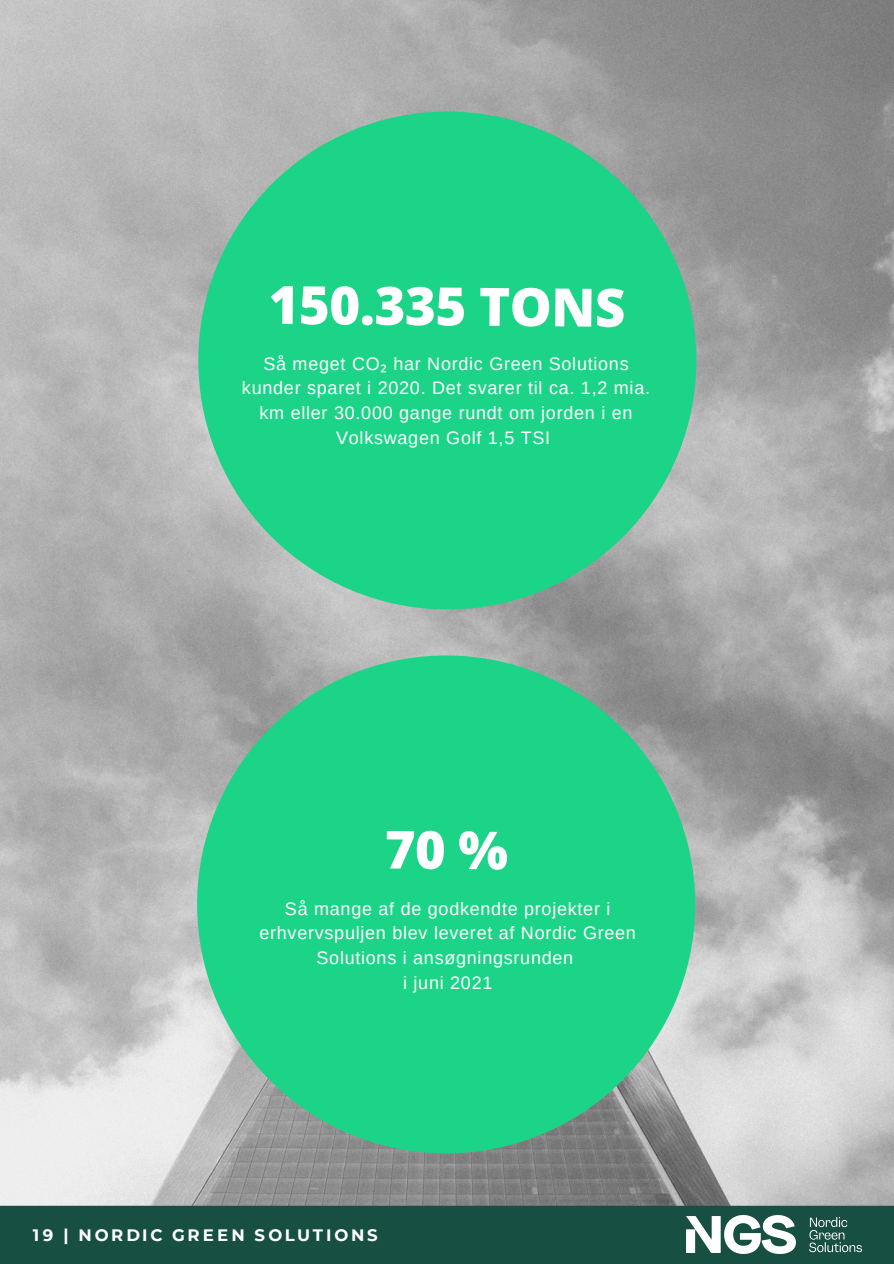
<style>
.page{position:relative;width:894px;height:1264px;background:#fff}
.page>*{position:absolute;margin:0;border:0;box-sizing:border-box;transform-origin:0 0}
.t1{font:800 52.95px "Open Sans";letter-spacing:-.02em;color:#fff}
.t2{font:800 52.5px "Open Sans";color:#fff}
.t3{font:18px/24.8px "Arimo";letter-spacing:.04em;color:#fff;text-align:center}
.t4{font:700 16.5px "Montserrat";letter-spacing:.175em;color:#fff}
.s1{font-family:"Noto Sans"}
</style>
<div class="page">
<img style="left:0;top:0;width:893px;height:1205px">
<svg style="left:198px;top:112px;width:498px;height:497px;background:#3acb8e"></svg>
<svg style="left:197px;top:655px;width:498px;height:498px;background:#3ac98d"></svg>
<div style="left:0;top:1205px;width:893px;height:58px;background:#174f42"></div>
<img style="left:686px;top:1215px;width:175px;height:37px">
<p class="t1" style="left:268px;top:268px;width:359px">150.335 TONS</p>
<p class="t3" style="left:242px;top:351px;width:409px">Så meget CO<span class="s1">₂</span> har Nordic Green Solutions kunder sparet i 2020. Det svarer til ca. 1,2 mia. km eller 30.000 gange rundt om jorden i en Volkswagen Golf 1,5 TSI</p>
<p class="t2" style="left:384px;top:812px;width:125px">70 %</p>
<p class="t3" style="left:259px;top:896px;width:378px">Så mange af de godkendte projekter i erhvervspuljen blev leveret af Nordic Green<br>Solutions i ansøgningsrunden</p>
<p class="t3" style="left:403px;top:970px;width:91px">i juni 2021</p>
<p class="t4" style="left:33px;top:1223px;width:346px">19 | NORDIC GREEN SOLUTIONS</p>
</div>
